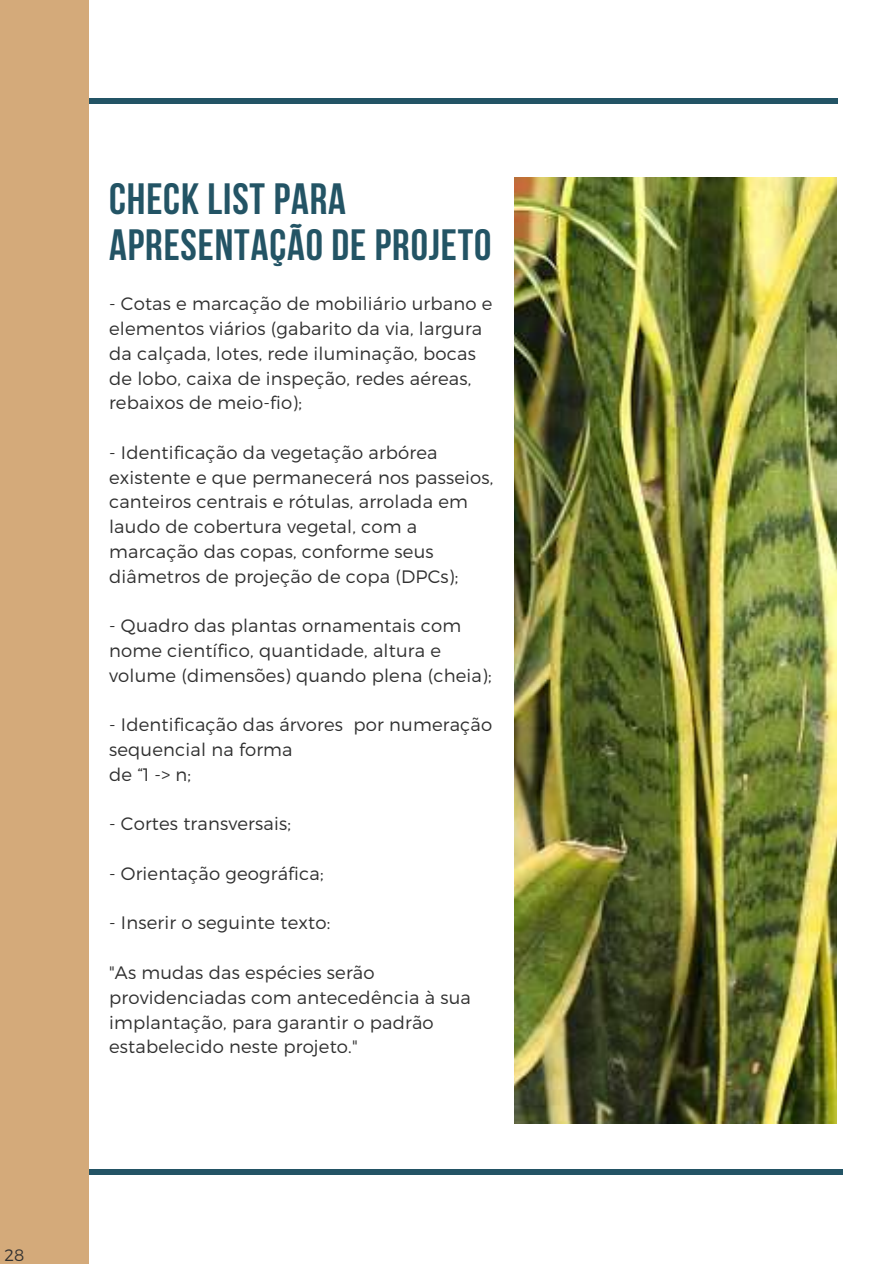
<style>
.page{position:relative;width:894px;height:1264px;background:#fff}
.page>*{position:absolute;margin:0;border:0;box-sizing:border-box;transform-origin:0 0}
.t1{font:700 43.65px/46.2px "Bebas Neue";letter-spacing:.02em;color:#235465}
.t2{font:300 18px/24.8px "Montserrat";letter-spacing:.01em;color:#303030}
.t3{font:300 16.5px "Montserrat";color:#303030}
</style>
<div class="page">
<div style="left:62px;top:1168px;width:780px;height:6px;background:#235465"></div>
<img style="left:514px;top:177px;width:322px;height:946px">
<div style="left:57px;top:98px;width:779px;height:6px;background:#235465"></div>
<div style="left:0;top:0;width:89px;height:1263px;background:#d4aa7a"></div>
<p class="t3" style="left:5px;top:1243px;width:21px">28</p>
<h1 class="t1" style="left:109px;top:180px;width:384px">CHECK LIST PARA<br>APRESENTAÇÃO DE PROJETO</h1>
<p class="t2" style="left:109px;top:291px;width:385px">- Cotas e marcação de mobiliário urbano e elementos viários (gabarito da via, largura da calçada, lotes, rede iluminação, bocas de lobo, caixa de inspeção, redes aéreas, rebaixos de meio-fio);</p>
<p class="t2" style="left:109px;top:439px;width:385px">- Identificação da vegetação arbórea existente e que permanecerá nos passeios, canteiros centrais e rótulas, arrolada em laudo de cobertura vegetal, com a marcação das copas, conforme seus diâmetros de projeção de copa (DPCs);</p>
<p class="t2" style="left:109px;top:612px;width:384px">- Quadro das plantas ornamentais com nome científico, quantidade, altura e volume (dimensões) quando plena (cheia);</p>
<p class="t2" style="left:109px;top:711px;width:384px">- Identificação das árvores por numeração sequencial na forma<br>de “1 -&gt; n;</p>
<p class="t2" style="left:109px;top:810px;width:183px">- Cortes transversais;</p>
<p class="t2" style="left:109px;top:860px;width:216px">- Orientação geográfica;</p>
<p class="t2" style="left:109px;top:909px;width:222px">- Inserir o seguinte texto:</p>
<p class="t2" style="left:109px;top:959px;width:363px">"As mudas das espécies serão providenciadas com antecedência à sua implantação, para garantir o padrão estabelecido neste projeto."</p>
</div>
